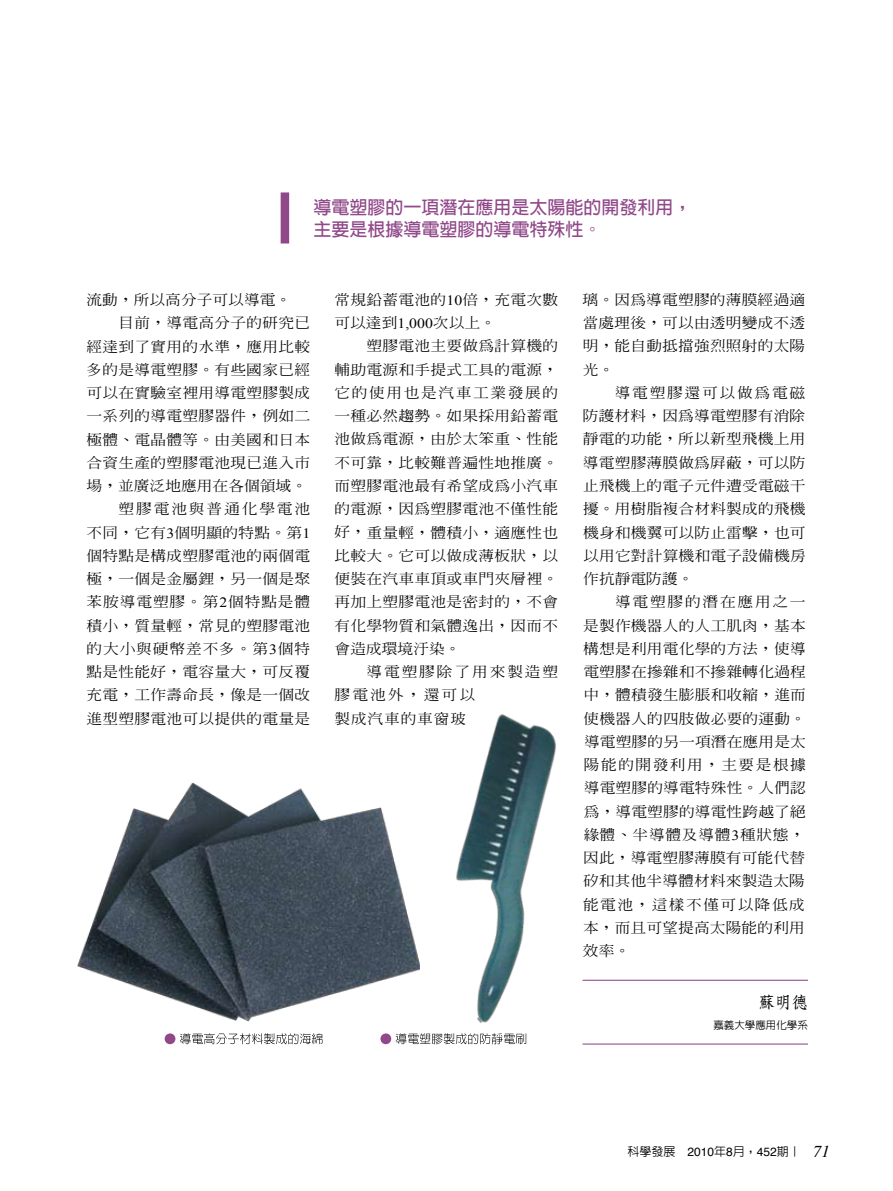
<style>
.page{position:relative;width:893px;height:1191px;background:#fff}
.page>*{position:absolute;margin:0;border:0;box-sizing:border-box;transform-origin:0 0}
.t1{font:700 18px/22.5px "AR Hei B5";color:#904889}
.t2{font:16.5px "DF Fang Song Std W6";color:#000}
.t3{font:500 14.1px/23.2px "AR Ming B5";letter-spacing:.015em;color:#000;text-align:justify;scale:1.11 1}
.t4{font:500 14.1px/23.2px "AR Ming B5";letter-spacing:.12em;color:#000;scale:1.11 1}
.t5{font:500 14.1px "AR Ming B5";letter-spacing:.055em;color:#000;scale:1.11 1}
.t6{font:500 12px "AR Hei B5";color:#000}
.t7{font:500 10.5px "AR Hei B5";color:#000}
.s1{font-family:"Times New Roman";font-weight:400}
.s2{font-family:"Helvetica";font-weight:400}
.s3{font-family:"Times";font-weight:400;font-style:italic;font-size:16.5px}
</style>
<div class="page">
<div style="left:281px;top:192px;width:8px;height:51px;background:#904889"></div>
<svg style="left:165px;top:1033px;width:157px;height:11px"></svg>
<img style="left:456px;top:714px;width:213px;height:309px">
<img style="left:77px;top:782px;width:343px;height:239px">
<hr style="left:583px;top:1043px;width:225px;height:1px;background:#904889">
<hr style="left:583px;top:979px;width:225px;height:1px;background:#904889">
<svg style="left:380px;top:1033px;width:146px;height:11px"></svg>
<p class="t1" style="left:314px;top:195px;width:380px">導電塑膠的一項潛在應用是太陽能的開發利用，主要是根據導電塑膠的導電特殊性。</p>
<p class="t3" style="left:87px;top:288px;width:186px">流動，所以高分子可以導電。</p>
<p class="t3" style="left:118px;top:311px;width:174px">目前，導電高分子的研究已</p>
<p class="t3" style="left:87px;top:334px;width:203px">經達到了實用的水準，應用比較</p>
<p class="t3" style="left:87px;top:358px;width:203px">多的是導電塑膠。有些國家已經</p>
<p class="t3" style="left:87px;top:381px;width:203px">可以在實驗室裡用導電塑膠製成</p>
<p class="t3" style="left:87px;top:404px;width:203px">一系列的導電塑膠器件，例如二</p>
<p class="t3" style="left:87px;top:427px;width:203px">極體、電晶體等。由美國和日本</p>
<p class="t3" style="left:87px;top:451px;width:203px">合資生產的塑膠電池現已進入市</p>
<p class="t3" style="left:87px;top:474px;width:200px">場，並廣泛地應用在各個領域。</p>
<p class="t4" style="left:118px;top:497px;width:174px">塑膠電池與普通化學電池</p>
<p class="t3" style="left:87px;top:520px;width:203px">不同，它有<span class="s1">3</span>個明顯的特點。第<span class="s1">1</span></p>
<p class="t3" style="left:87px;top:544px;width:203px">個特點是構成塑膠電池的兩個電</p>
<p class="t3" style="left:87px;top:567px;width:203px">極，一個是金屬鋰，另一個是聚</p>
<p class="t5" style="left:87px;top:595px;width:203px">苯胺導電塑膠。第<span class="s1">2</span>個特點是體</p>
<p class="t3" style="left:86px;top:613px;width:203px">積小，質量輕，常見的塑膠電池</p>
<p class="t5" style="left:86px;top:641px;width:203px">的大小與硬幣差不多。第<span class="s1">3</span>個特</p>
<p class="t3" style="left:86px;top:660px;width:203px">點是性能好，電容量大，可反覆</p>
<p class="t3" style="left:86px;top:683px;width:203px">充電，工作壽命長，像是一個改</p>
<p class="t3" style="left:86px;top:706px;width:203px">進型塑膠電池可以提供的電量是</p>
<p class="t3" style="left:334px;top:288px;width:203px">常規鉛蓄電池的<span class="s1">10</span>倍，充電次數可以達到<span class="s1">1,000</span>次以上。</p>
<p class="t3" style="left:335px;top:334px;width:203px;text-indent:32px">塑膠電池主要做為計算機的輔助電源和手提式工具的電源，它的使用也是汽車工業發展的一種必然趨勢。如果採用鉛蓄電池做為電源，由於太笨重、性能不可靠，比較難普遍性地推廣。而塑膠電池最有希望成為小汽車的電源，因為塑膠電池不僅性能好，重量輕，體積小，適應性也比較大。它可以做成薄板狀，以便裝在汽車車頂或車門夾層裡。再加上塑膠電池是密封的，不會有化學物質和氣體逸出，因而不會造成環境汙染。</p>
<p class="t4" style="left:335px;top:660px;width:203px;text-indent:32px">導電塑膠除了用來製造塑膠電池外，還可以<br>製成汽車的車窗玻</p>
<p class="t3" style="left:583px;top:288px;width:202px">璃。因為導電塑膠的薄膜經過適當處理後，可以由透明變成不透明，能自動抵擋強烈照射的太陽光。</p>
<p class="t3" style="left:583px;top:381px;width:202px;text-indent:32px">導電塑膠還可以做為電磁防護材料，因為導電塑膠有消除靜電的功能，所以新型飛機上用導電塑膠薄膜做為屏蔽，可以防止飛機上的電子元件遭受電磁干擾。用樹脂複合材料製成的飛機機身和機翼可以防止雷擊，也可以用它對計算機和電子設備機房作抗靜電防護。</p>
<p class="t3" style="left:583px;top:590px;width:202px;text-indent:32px">導電塑膠的潛在應用之一是製作機器人的人工肌肉，基本構想是利用電化學的方法，使導電塑膠在摻雜和不摻雜轉化過程中，體積發生膨脹和收縮，進而使機器人的四肢做必要的運動。導電塑膠的另一項潛在應用是太陽能的開發利用，主要是根據導電塑膠的導電特殊性。人們認為，導電塑膠的導電性跨越了絕緣體、半導體及導體<span class="s1">3</span>種狀態，因此，導電塑膠薄膜有可能代替矽和其他半導體材料來製造太陽能電池，這樣不僅可以降低成本，而且可望提高太陽能的利用效率。</p>
<p class="t2" style="left:758px;top:993px;width:51px">蘇明德</p>
<p class="t7" style="left:713px;top:1020px;width:96px">嘉義大學應用化學系</p>
<p class="t6" style="left:627px;top:1145px;width:204px">科學發展 <span class="s2">2010</span>年<span class="s2">8</span>月，<span class="s2">452</span>期｜ <span class="s3">71</span></p>
</div>
